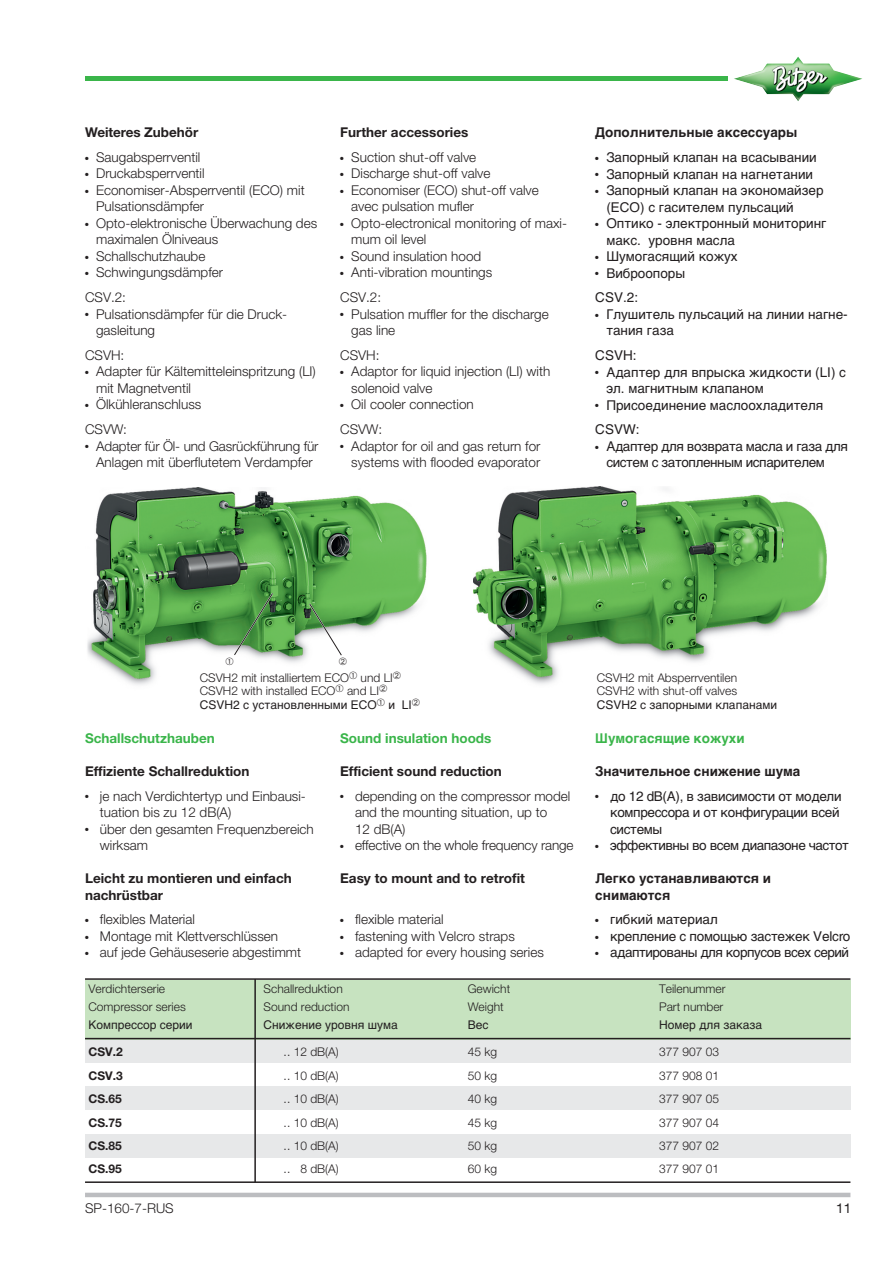
<style>
.page{position:relative;width:893px;height:1263px;background:#fff}
.page>*{position:absolute;margin:0;border:0;box-sizing:border-box;transform-origin:0 0}
.t1{font:300 13.5px/16.5px "Helvetica Neue";color:#231f20}
.t2{font:13.5px/16.5px "Helvetica Cyr Upright";color:#231f20}
.t3{font:700 13.5px/16.5px "Helvetica Neue";color:#231f20}
.t4{font:700 13.5px/16.5px "Helvetica Cyr";color:#231f20}
.t5{font:13.5px/16.5px "Helvetica Cyr Upright";letter-spacing:-.02em;color:#231f20}
.t6{font:13.5px "Helvetica Cyr Upright";letter-spacing:-.035em;color:#231f20}
.t7{font:13.5px/16.5px "Helvetica Cyr Upright";letter-spacing:-.03em;color:#231f20}
.t8{font:700 13.5px "Helvetica Neue";color:#3ab54a}
.t9{font:700 13.5px "Helvetica Cyr";color:#3ab54a}
.t10{font:13.5px "Helvetica Neue";color:#231f20}
.t11{font:300 12px/23.4px "Helvetica Neue";color:#231f20}
.t12{font:12px "Helvetica Cyr Upright";color:#231f20}
.t13{font:700 12px/23.4px "Helvetica Neue";color:#231f20;text-align:justify}
</style>
<div class="page">
<hr style="left:85px;top:1193px;width:765px;height:4px;background:#bcbdc0">
<hr style="left:85px;top:77px;width:642px;height:4px;background:#3ab54a">
<img style="left:734px;top:57px;width:128px;height:44px">
<div style="left:85px;top:1038px;width:765px;height:24px;background:#e7e8e9"></div>
<div style="left:85px;top:1086px;width:765px;height:24px;background:#e7e8e9"></div>
<div style="left:85px;top:1134px;width:765px;height:24px;background:#e7e8e9"></div>
<div style="left:85px;top:980px;width:765px;height:59px;background:#c7e3c0"></div>
<hr style="left:85px;top:978px;width:765px;height:2px;background:#231f20">
<hr style="left:85px;top:1038px;width:765px;height:1px;background:#231f20">
<hr style="left:85px;top:1181px;width:765px;height:2px;background:#231f20">
<hr style="left:254px;top:979px;width:2px;height:203px;background:#231f20">
<img style="left:87px;top:487px;width:340px;height:198px">
<img style="left:473px;top:486px;width:354px;height:198px">
<svg style="left:226px;top:591px;width:49px;height:74px;background:#70a96b"></svg>
<svg style="left:308px;top:602px;width:39px;height:63px"></svg>
<p class="t3" style="left:85px;top:125px;width:115px">Weiteres Zubehör</p>
<p class="t1" style="left:85px;top:150px;width:117px">● Saugabsperrventil</p>
<p class="t1" style="left:85px;top:167px;width:121px">● Druckabsperrventil</p>
<p class="t1" style="left:96px;top:183px;width:210px;text-indent:-11px">● Economiser-Absperrventil (ECO) mit<br>Pulsationsdämpfer</p>
<p class="t1" style="left:96px;top:216px;width:223px;text-indent:-11px">● Opto-elektronische Überwachung des maximalen Ölniveaus</p>
<p class="t1" style="left:85px;top:249px;width:122px">● Schallschutzhaube</p>
<p class="t1" style="left:85px;top:262px;width:140px;line-height:24.8px">● Schwingungsdämpfer<br>CSV.2:</p>
<p class="t1" style="left:96px;top:307px;width:193px;text-indent:-11px">● Pulsationsdämpfer für die Druck&shy;gasleitung</p>
<p class="t1" style="left:85px;top:348px;width:41px">CSVH:</p>
<p class="t1" style="left:96px;top:365px;width:221px;text-indent:-11px">● Adapter für Kältemitteleinspritzung (LI) mit Magnetventil</p>
<p class="t1" style="left:85px;top:394px;width:118px;line-height:24.8px">● Ölkühleranschluss<br>CSVW:</p>
<p class="t1" style="left:85px;top:439px;width:235px;text-align:center">● Adapter für Öl- und Gasrückführung für<br>Anlagen mit überflutetem Verdampfer</p>
<p class="t3" style="left:340px;top:125px;width:130px">Further accessories</p>
<p class="t1" style="left:340px;top:150px;width:138px">● Suction shut-off valve</p>
<p class="t1" style="left:340px;top:167px;width:152px">● Discharge shut-off valve</p>
<p class="t1" style="left:351px;top:183px;width:189px;text-indent:-11px">● Economiser (ECO) shut-off valve avec pulsation mufler</p>
<p class="t1" style="left:351px;top:216px;width:217px;text-indent:-11px">● Opto-electronical monitoring of maxi&shy;mum oil level</p>
<p class="t1" style="left:340px;top:249px;width:143px">● Sound insulation hood</p>
<p class="t1" style="left:340px;top:262px;width:154px;line-height:24.8px">● Anti-vibration mountings<br>CSV.2:</p>
<p class="t1" style="left:351px;top:307px;width:199px;text-indent:-11px">● Pulsation muffler for the discharge gas line</p>
<p class="t1" style="left:340px;top:348px;width:41px">CSVH:</p>
<p class="t1" style="left:351px;top:365px;width:201px;text-indent:-11px">● Adaptor for liquid injection (LI) with solenoid valve</p>
<p class="t1" style="left:340px;top:394px;width:135px;line-height:24.8px">● Oil cooler connection<br>CSVW:</p>
<p class="t1" style="left:340px;top:439px;width:202px;text-align:right">● Adaptor for oil and gas return for systems with flooded evaporator</p>
<p class="t4" style="left:595px;top:126px;width:204px">Дополнительные аксессуары</p>
<p class="t2" style="left:595px;top:150px;width:223px">● Запорный клапан на всасывании</p>
<p class="t2" style="left:595px;top:167px;width:219px">● Запорный клапан на нагнетании</p>
<p class="t2" style="left:606px;top:183px;width:219px;text-indent:-11px">● Запорный клапан на экономайзер (ECO) с гасителем пульсаций</p>
<p class="t2" style="left:606px;top:216px;width:222px;text-indent:-11px">● Оптико - электронный мониторинг макс. уровня масла</p>
<p class="t2" style="left:595px;top:249px;width:144px">● Шумогасящий кожух</p>
<p class="t2" style="left:595px;top:262px;width:91px;line-height:24.8px">● Виброопоры<br>CSV.2:</p>
<p class="t2" style="left:606px;top:307px;width:243px;text-indent:-11px">● Глушитель пульсаций на линии нагне&shy;тания газа</p>
<p class="t2" style="left:595px;top:348px;width:43px">CSVH:</p>
<p class="t2" style="left:606px;top:365px;width:241px;text-indent:-11px">● Адаптер для впрыска жидкости (LI) с эл. магнитным клапаном</p>
<p class="t2" style="left:595px;top:394px;width:229px;line-height:24.8px">● Присоединение маслоохладителя<br>CSVW:</p>
<p class="t7" style="left:606px;top:439px;width:243px;text-indent:-11px">● Адаптер для возврата масла и газа для систем с затопленным испарителем</p>
<p class="t11" style="left:200px;top:672px;width:203px;line-height:13.5px">CSVH2 mit installiertem ECO➀ und LI➁<br>CSVH2 with installed ECO➀ and LI➁</p>
<p class="t12" style="left:200px;top:700px;width:222px">CSVH2 с установленными ECO➀ и LI➁</p>
<p class="t8" style="left:85px;top:733px;width:131px">Schallschutzhauben</p>
<p class="t3" style="left:85px;top:764px;width:166px">Effiziente Schallreduktion</p>
<p class="t1" style="left:100px;top:789px;width:208px;text-indent:-15px">● je nach Verdichtertyp und Einbausi&shy;tuation bis zu 12 dB(A)</p>
<p class="t1" style="left:100px;top:822px;width:215px;text-indent:-15px">● über den gesamten Frequenzbereich wirksam</p>
<p class="t3" style="left:85px;top:871px;width:208px">Leicht zu montieren und einfach nachrüstbar</p>
<p class="t1" style="left:85px;top:912px;width:111px">● flexibles Material</p>
<p class="t1" style="left:85px;top:929px;width:195px">● Montage mit Klettverschlüssen</p>
<p class="t1" style="left:85px;top:945px;width:218px">● auf jede Gehäuseserie abgestimmt</p>
<p class="t8" style="left:340px;top:733px;width:153px">Sound insulation hoods</p>
<p class="t3" style="left:340px;top:764px;width:163px">Efficient sound reduction</p>
<p class="t1" style="left:355px;top:789px;width:217px;text-indent:-15px">● depending on the compressor model and the mounting situation, up to<br>12 dB(A)</p>
<p class="t1" style="left:340px;top:838px;width:235px">● effective on the whole frequency range</p>
<p class="t3" style="left:340px;top:871px;width:186px">Easy to mount and to retrofit</p>
<p class="t1" style="left:340px;top:912px;width:105px">● flexible material</p>
<p class="t1" style="left:340px;top:929px;width:176px">● fastening with Velcro straps</p>
<p class="t1" style="left:340px;top:945px;width:205px">● adapted for every housing series</p>
<p class="t11" style="left:88px;top:981px;width:99px;line-height:18px">Verdichterserie<br>Compressor series</p>
<p class="t12" style="left:88px;top:1020px;width:106px">Компрессор серии</p>
<p class="t11" style="left:264px;top:981px;width:87px;line-height:18px">Schallreduktion<br>Sound reduction</p>
<p class="t12" style="left:264px;top:1020px;width:136px">Снижение уровня шума</p>
<p class="t11" style="left:468px;top:981px;width:44px;line-height:18px">Gewicht<br>Weight</p>
<p class="t12" style="left:468px;top:1020px;width:22px">Вес</p>
<p class="t11" style="left:597px;top:672px;width:142px;line-height:13.5px">CSVH2 mit Absperrventilen<br>CSVH2 with shut-off valves</p>
<p class="t12" style="left:597px;top:700px;width:182px">CSVH2 с запорными клапанами</p>
<p class="t9" style="left:595px;top:733px;width:151px">Шумогасящие кожухи</p>
<p class="t4" style="left:595px;top:764px;width:207px">Значительное снижение шума</p>
<p class="t5" style="left:610px;top:789px;width:233px;text-indent:-15px">● до 12 dB(A), в зависимости от модели компрессора и от конфигурации всей системы</p>
<p class="t6" style="left:595px;top:840px;width:255px">● эффективны во всем диапазоне частот</p>
<p class="t4" style="left:595px;top:871px;width:177px">Легко устанавливаются и снимаются</p>
<p class="t2" style="left:595px;top:913px;width:124px">● гибкий материал</p>
<p class="t2" style="left:595px;top:929px;width:257px">● крепление с помощью застежек Velcro</p>
<p class="t6" style="left:595px;top:948px;width:255px">● адаптированы для корпусов всех серий</p>
<p class="t11" style="left:659px;top:981px;width:68px;line-height:18px">Teilenummer<br>Part number</p>
<p class="t12" style="left:659px;top:1020px;width:104px">Номер для заказа</p>
<p class="t13" style="left:88px;top:1041px;width:36px">CSV.2<br>CSV.3<br>CS.65<br>CS.75<br>CS.85<br>CS.95</p>
<p class="t11" style="left:468px;top:1041px;width:31px;text-align:justify">45 kg 50 kg 40 kg 45 kg 50 kg 60 kg</p>
<p class="t11" style="left:284px;top:1041px;width:56px;text-align:justify">.. 12 dB(A) .. 10 dB(A) .. 10 dB(A) .. 10 dB(A) .. 10 dB(A) .. 8 dB(A)</p>
<p class="t11" style="left:659px;top:1041px;width:62px;text-align:justify">377 907 03<br>377 908 01<br>377 907 05<br>377 907 04<br>377 907 02<br>377 907 01</p>
<p class="t1" style="left:85px;top:1201px;width:90px">SP-160-7-RUS</p>
<p class="t10" style="left:836px;top:1203px;width:17px">11</p>
</div>
